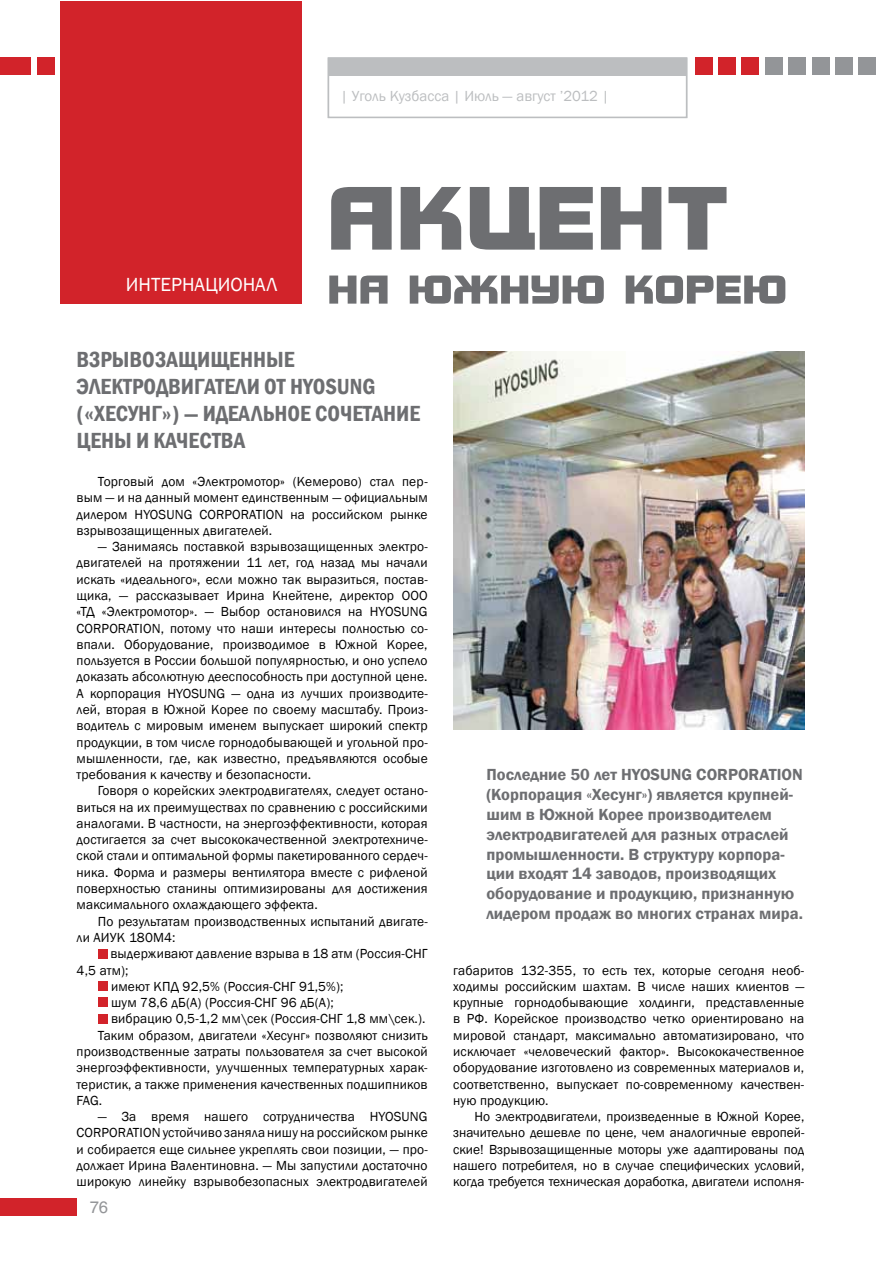
<style>
.page{position:relative;width:881px;height:1263px;background:#fff}
.page>*{position:absolute;margin:0;border:0;box-sizing:border-box;transform-origin:0 0}
.t1{font:600 condensed 22.5px/27px "Franklin Gothic";color:#6d6e71}
.t2{font:19.5px "Franklin Gothic";color:#fff}
.t3{font:600 16.5px/19.8px "Franklin Gothic";color:#6d6e71}
.t4{font:16.5px "Helios";color:#939598}
.t5{font:15px "Franklin Gothic";color:#bcbec0}
.t6{font:13.5px/16.4px "Franklin Gothic";letter-spacing:.01em;color:#000;text-align:justify}
</style>
<div class="page">
<div style="left:327px;top:57px;width:360px;height:61px;background:#fff;border:2px solid #bcbec0"></div>
<div style="left:858px;top:58px;width:17px;height:17px;background:#939598"></div>
<div style="left:327px;top:59px;width:359px;height:17px;background:#bcbec0"></div>
<div style="left:0;top:1198px;width:77px;height:17px;background:#d2232a"></div>
<div style="left:37px;top:58px;width:17px;height:17px;background:#d2232a"></div>
<div style="left:0;top:58px;width:30px;height:17px;background:#d2232a"></div>
<div style="left:835px;top:58px;width:17px;height:17px;background:#939598"></div>
<div style="left:811px;top:58px;width:17px;height:17px;background:#939598"></div>
<div style="left:788px;top:58px;width:17px;height:17px;background:#939598"></div>
<div style="left:765px;top:58px;width:17px;height:17px;background:#939598"></div>
<div style="left:741px;top:58px;width:17px;height:17px;background:#d2232a"></div>
<div style="left:718px;top:58px;width:17px;height:17px;background:#d2232a"></div>
<div style="left:694px;top:58px;width:17px;height:17px;background:#d2232a"></div>
<div style="left:60px;top:1px;width:242px;height:303px;background:#d2232a"></div>
<div style="left:98px;top:949px;width:9px;height:9px;background:#d2232a"></div>
<div style="left:98px;top:981px;width:9px;height:10px;background:#d2232a"></div>
<div style="left:98px;top:997px;width:9px;height:10px;background:#d2232a"></div>
<div style="left:98px;top:1014px;width:9px;height:9px;background:#d2232a"></div>
<svg style="left:329px;top:276px;width:456px;height:28px"></svg>
<svg style="left:331px;top:187px;width:395px;height:63px"></svg>
<img style="left:453px;top:351px;width:351px;height:378px">
<p class="t5" style="left:340px;top:87px;width:270px">| Уголь Кузбасса | Июль — август ’2012 |</p>
<h2 class="t2" style="left:126px;top:272px;width:26px">Интернационал</h2>
<h1 class="t1" style="left:77px;top:345px;width:345px">Взрывозащищенные электродвигатели от HYOSUNG («Хесунг») — идеальное сочетание цены и качества</h1>
<p class="t6" style="left:77px;top:474px;width:352px;text-indent:21px">Торговый дом «Электромотор» (Кемерово) стал пер&shy;вым — и на данный момент единственным — официальным дилером HYOSUNG CORPORATION на российском рынке взрывозащищенных двигателей.</p>
<p class="t6" style="left:77px;top:539px;width:352px;text-indent:21px">— Занимаясь поставкой взрывозащищенных электро&shy;двигателей на протяжении 11 лет, год назад мы начали искать «идеального», если можно так выразиться, постав&shy;щика, — рассказывает Ирина Кнейтене, директор ООО «ТД «Электромотор». — Выбор остановился на HYOSUNG CORPORATION, потому что наши интересы полностью со&shy;впали. Оборудование, производимое в Южной Корее, пользуется в России большой популярностью, и оно успело доказать абсолютную дееспособность при доступной цене.<br>А корпорация HYOSUNG — одна из лучших производите&shy;лей, вторая в Южной Корее по своему масштабу. Произ&shy;водитель с мировым именем выпускает широкий спектр продукции, в том числе горнодобывающей и угольной про&shy;мышленности, где, как известно, предъявляются особые требования к качеству и безопасности.</p>
<p class="t6" style="left:77px;top:783px;width:352px;text-indent:21px">Говоря о корейских электродвигателях, следует остано&shy;виться на их преимуществах по сравнению с российскими аналогами. В частности, на энергоэффективности, которая достигается за счет высококачественной электротехниче&shy;ской стали и оптимальной формы пакетированного сердеч&shy;ника. Форма и размеры вентилятора вместе с рифленой поверхностью станины оптимизированы для достижения максимального охлаждающего эффекта.</p>
<p class="t6" style="left:77px;top:913px;width:352px;text-indent:21px">По результатам производственных испытаний двигате&shy;ли АИУК 180М4:</p>
<p class="t6" style="left:110px;top:946px;width:318px">выдерживают давление взрыва в 18 атм (Россия-СНГ</p>
<p class="t6" style="left:77px;top:962px;width:54px">4,5 атм);</p>
<p class="t6" style="left:111px;top:978px;width:234px">имеют КПД 92,5% (Россия-СНГ 91,5%);</p>
<p class="t6" style="left:111px;top:995px;width:224px">шум 78,6 дБ(А) (Россия-СНГ 96 дБ(А);</p>
<p class="t6" style="left:111px;top:1011px;width:316px">вибрацию 0,5-1,2 мм\сек (Россия-СНГ 1,8 мм\сек.).</p>
<p class="t6" style="left:98px;top:1027px;width:331px">Таким образом, двигатели «Хесунг» позволяют снизить</p>
<p class="t6" style="left:77px;top:1044px;width:352px">производственные затраты пользователя за счет высокой</p>
<p class="t6" style="left:77px;top:1060px;width:352px">энергоэффективности, улучшенных температурных харак-</p>
<p class="t6" style="left:77px;top:1076px;width:352px">теристик, а также применения качественных подшипников</p>
<p class="t6" style="left:77px;top:1092px;width:27px">FAG.</p>
<p class="t6" style="left:77px;top:1109px;width:352px;text-indent:21px">— За время нашего сотрудничества HYOSUNG CORPORATION устойчиво заняла нишу на российском рынке и собирается еще сильнее укреплять свои позиции, — про&shy;должает Ирина Валентиновна. — Мы запустили достаточно широкую линейку взрывобезопасных электродвигателей</p>
<p class="t4" style="left:90px;top:1197px;width:20px">76</p>
<p class="t3" style="left:486px;top:765px;width:318px">Последние 50 лет HYOSUNG CORPORATION (Корпорация «Хесунг») является крупней&shy;шим в Южной Корее производителем электродвигателей для разных отраслей промышленности. В структуру корпора&shy;ции входят 14 заводов, производящих оборудование и продукцию, признанную лидером продаж во многих странах мира.</p>
<p class="t6" style="left:453px;top:962px;width:352px">габаритов 132-355, то есть тех, которые сегодня необ&shy;ходимы российским шахтам. В числе наших клиентов — крупные горнодобывающие холдинги, представленные в РФ. Корейское производство четко ориентировано на мировой стандарт, максимально автоматизировано, что исключает «человеческий фактор». Высококачественное оборудование изготовлено из современных материалов и, соответственно, выпускает по-современному качествен&shy;ную продукцию.</p>
<p class="t6" style="left:453px;top:1109px;width:352px;text-indent:21px">Но электродвигатели, произведенные в Южной Корее, значительно дешевле по цене, чем аналогичные европей&shy;ские! Взрывозащищенные моторы уже адаптированы под нашего потребителя, но в случае специфических условий, когда требуется техническая доработка, двигатели исполня-</p>
</div>
